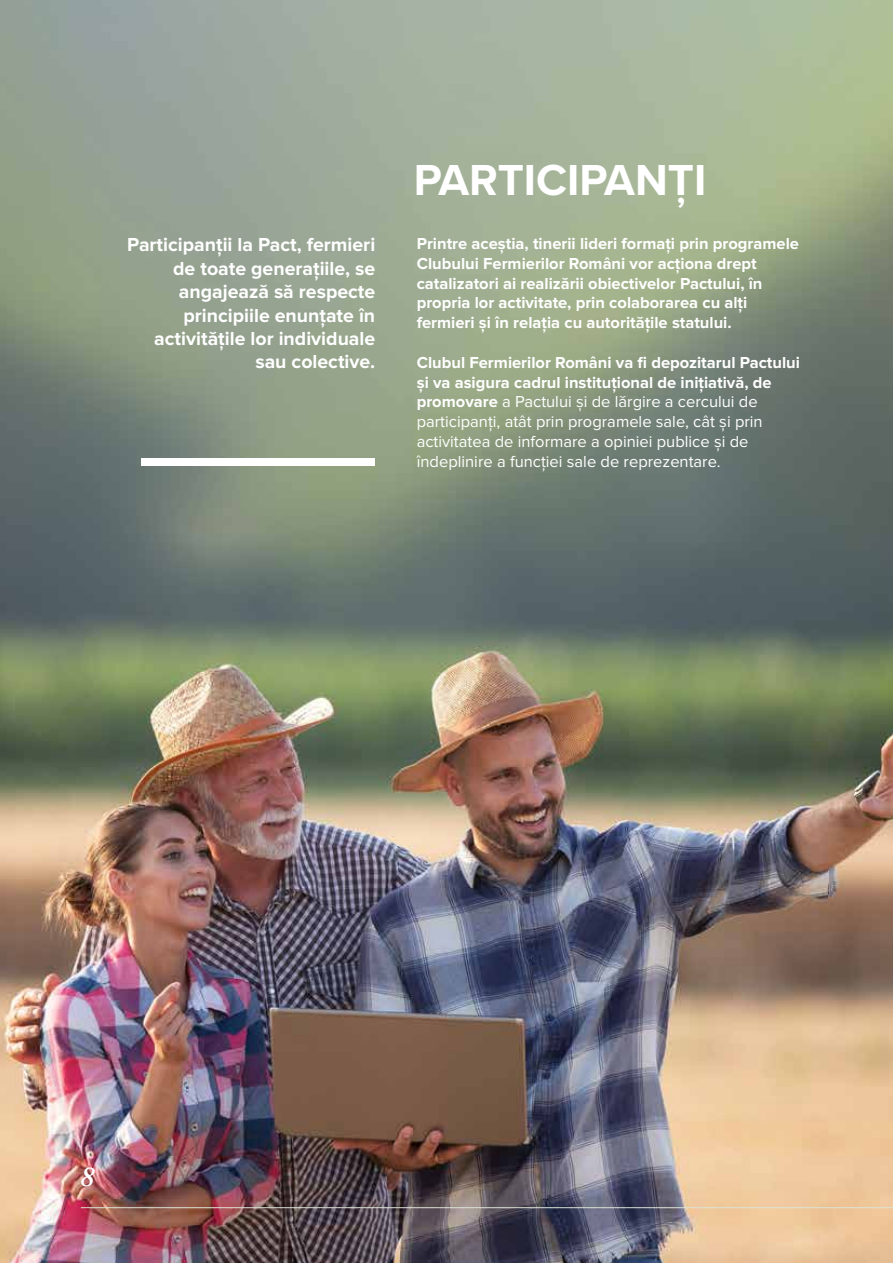
<style>
.page{position:relative;width:893px;height:1263px;background:#fff}
.page>*{position:absolute;margin:0;border:0;box-sizing:border-box;transform-origin:0 0}
.t1{font:700 45px "Proxima Nova A";color:#fff}
.t2{font:italic 700 27px "Baskerville BT";color:#fff}
.t3{font:700 19.5px/23.4px "Proxima Nova";color:#fff;text-align:right}
.t4{font:16.5px/19.8px "Proxima Nova";color:#fff}
.t5{font:700 16.5px/19.8px "Proxima Nova";color:#fff}
.s1{font-weight:700}
</style>
<div class="page">
<img style="left:0;top:0;width:893px;height:1263px">
<div style="left:141px;top:458px;width:234px;height:8px;background:#fff"></div>
<hr style="left:81px;top:1207px;width:812px;height:1px;background:#dce4d7">
<p class="t3" style="left:127px;top:234px;width:250px">Participanții la Pact, fermieri de toate generațiile, se angajează să respecte principiile enunțate în activitățile lor individuale sau colective.</p>
<h1 class="t1" style="left:414px;top:146px;width:294px">PARTICIPANȚI</h1>
<p class="t5" style="left:417px;top:234px;width:384px">Printre aceștia, tinerii lideri formați prin programele Clubului Fermierilor Români vor acționa drept catalizatori ai realizării obiectivelor Pactului, în propria lor activitate, prin colaborarea cu alți fermieri și în relația cu autoritățile statului.</p>
<p class="t4" style="left:417px;top:353px;width:385px"><span class="s1">Clubul Fermierilor Români va fi depozitarul Pactului și va asigura cadrul instituțional de inițiativă, de promovare</span> a Pactului și de lărgire a cercului de participanți, atât prin programele sale, cât și prin activitatea de informare a opiniei publice și de îndeplinire a funcției sale de reprezentare.</p>
<h2 class="t2" style="left:81px;top:1160px;width:16px">8</h2>
</div>
